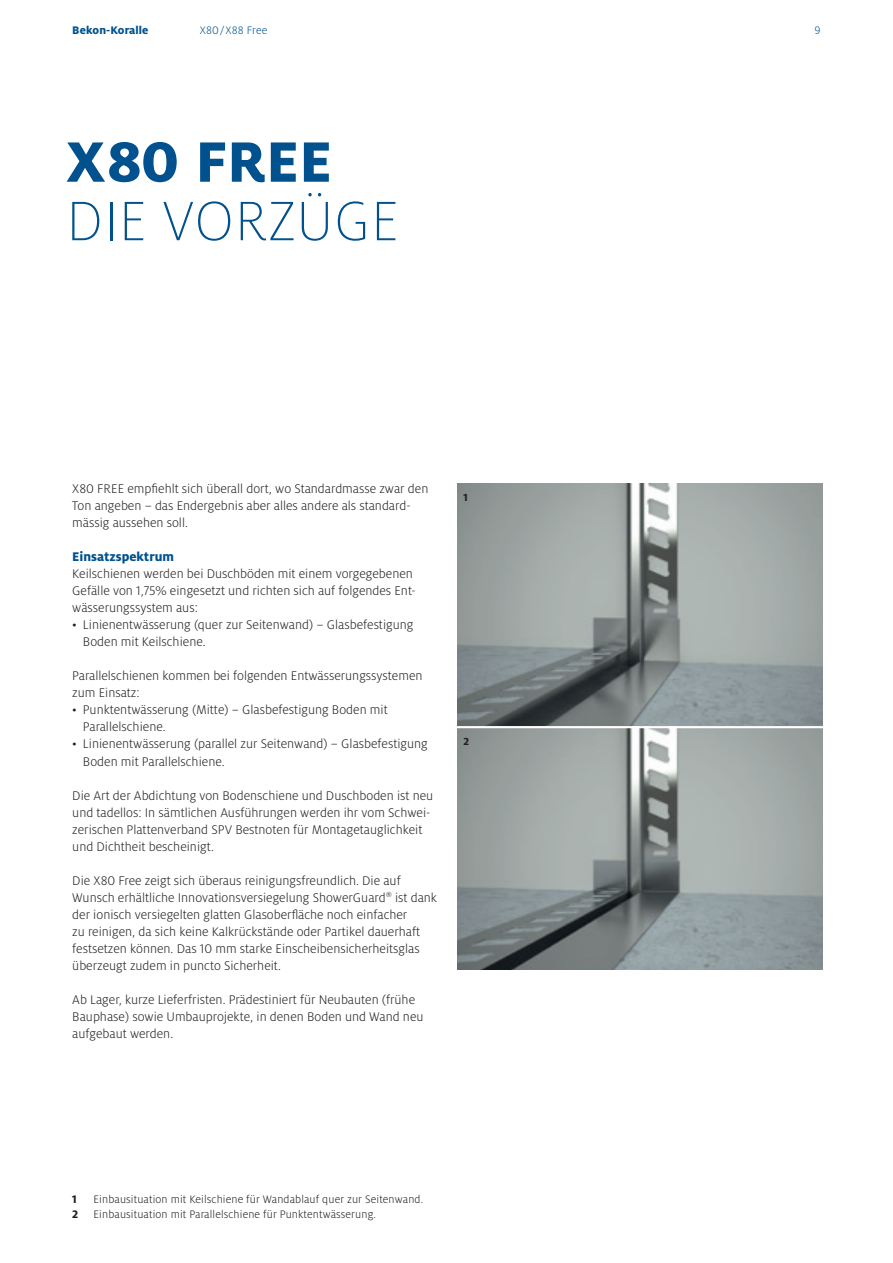
<style>
.page{position:relative;width:893px;height:1263px;background:#fff}
.page>*{position:absolute;margin:0;border:0;box-sizing:border-box;transform-origin:0 0}
.t1{font:800 63px "Milo OT";letter-spacing:.005em;color:#00518e}
.t2{font:300 expanded 61.5px "Milo OT";letter-spacing:.01em;color:#00518e}
.t3{font:300 13.8px/17px "Milo OT";color:#231f20}
.t4{font:800 13.8px "Milo OT";color:#00518e}
.t5{font:800 12.15px "Milo OT";letter-spacing:.01em;color:#00518e}
.t6{font:800 12.15px "Milo OT";color:#231f20}
.t7{font:300 12px "Milo OT";letter-spacing:.01em;color:#231f20}
.t8{font:300 12px "Milo OT";letter-spacing:.01em;color:#00518e}
.t9{font:800 11.4px "Milo OT";color:#231f20}
</style>
<div class="page">
<img style="left:457px;top:484px;width:366px;height:486px">
<hr style="left:448px;top:726px;width:395px;height:2px;background:#fff">
<p class="t5" style="left:72px;top:23px;width:78px">Bekon-Koralle</p>
<p class="t8" style="left:815px;top:24px;width:8px">9</p>
<p class="t8" style="left:200px;top:24px;width:69px">X80/X88 Free</p>
<h1 class="t1" style="left:66px;top:126px;width:267px">X80 FREE</h1>
<h2 class="t2" style="left:66px;top:188px;width:334px">DIE VORZÜGE</h2>
<p class="t3" style="left:72px;top:481px;width:358px">X80 FREE empfiehlt sich überall dort, wo Standardmasse zwar den<br>Ton angeben – das Endergebnis aber alles andere als standard&shy;mässig aussehen soll.</p>
<p class="t4" style="left:72px;top:549px;width:103px">Einsatzspektrum</p>
<p class="t3" style="left:72px;top:566px;width:345px">Keilschienen werden bei Duschböden mit einem vorgegebenen<br>Gefälle von 1,75% eingesetzt und richten sich auf folgendes Ent&shy;wässerungssystem aus:</p>
<p class="t3" style="left:83px;top:617px;width:332px;text-indent:-11px">• Linienentwässerung (quer zur Seitenwand) – Glasbefestigung<br>Boden mit Keilschiene.</p>
<p class="t3" style="left:72px;top:668px;width:352px">Parallelschienen kommen bei folgenden Entwässerungssystemen zum Einsatz:</p>
<p class="t3" style="left:83px;top:702px;width:306px;text-indent:-11px">• Punktentwässerung (Mitte) – Glasbefestigung Boden mit<br>Parallelschiene.</p>
<p class="t3" style="left:83px;top:736px;width:346px;text-indent:-11px">• Linienentwässerung (parallel zur Seitenwand) – Glasbefestigung<br>Boden mit Parallelschiene.</p>
<p class="t3" style="left:72px;top:787px;width:362px">Die Art der Abdichtung von Bodenschiene und Duschboden ist neu und tadellos: In sämtlichen Ausführungen werden ihr vom Schwei&shy;zerischen Plattenverband SPV Bestnoten für Montagetauglichkeit und Dichtheit bescheinigt.</p>
<p class="t3" style="left:72px;top:872px;width:366px">Die X80 Free zeigt sich überaus reinigungsfreundlich. Die auf Wunsch erhältliche Innovationsversiegelung ShowerGuard<sup>®</sup> ist dank der ionisch versiegelten glatten Glasoberfläche noch einfacher<br>zu reinigen, da sich keine Kalkrückstände oder Partikel dauerhaft festsetzen können. Das 10 mm starke Einscheibensicherheitsglas überzeugt zudem in puncto Sicherheit.</p>
<p class="t3" style="left:72px;top:991px;width:353px">Ab Lager, kurze Lieferfristen. Prädestiniert für Neubauten (frühe<br>Bauphase) sowie Umbauprojekte, in denen Boden und Wand neu aufgebaut werden.</p>
<p class="t9" style="left:463px;top:491px;width:6px">1</p>
<p class="t9" style="left:463px;top:734px;width:7px">2</p>
<p class="t6" style="left:72px;top:1193px;width:6px">1</p>
<p class="t7" style="left:94px;top:1193px;width:331px">Einbausituation mit Keilschiene für Wandablauf quer zur Seitenwand.</p>
<p class="t6" style="left:72px;top:1207px;width:8px">2</p>
<p class="t7" style="left:94px;top:1208px;width:284px">Einbausituation mit Parallelschiene für Punktentwässerung.</p>
</div>
